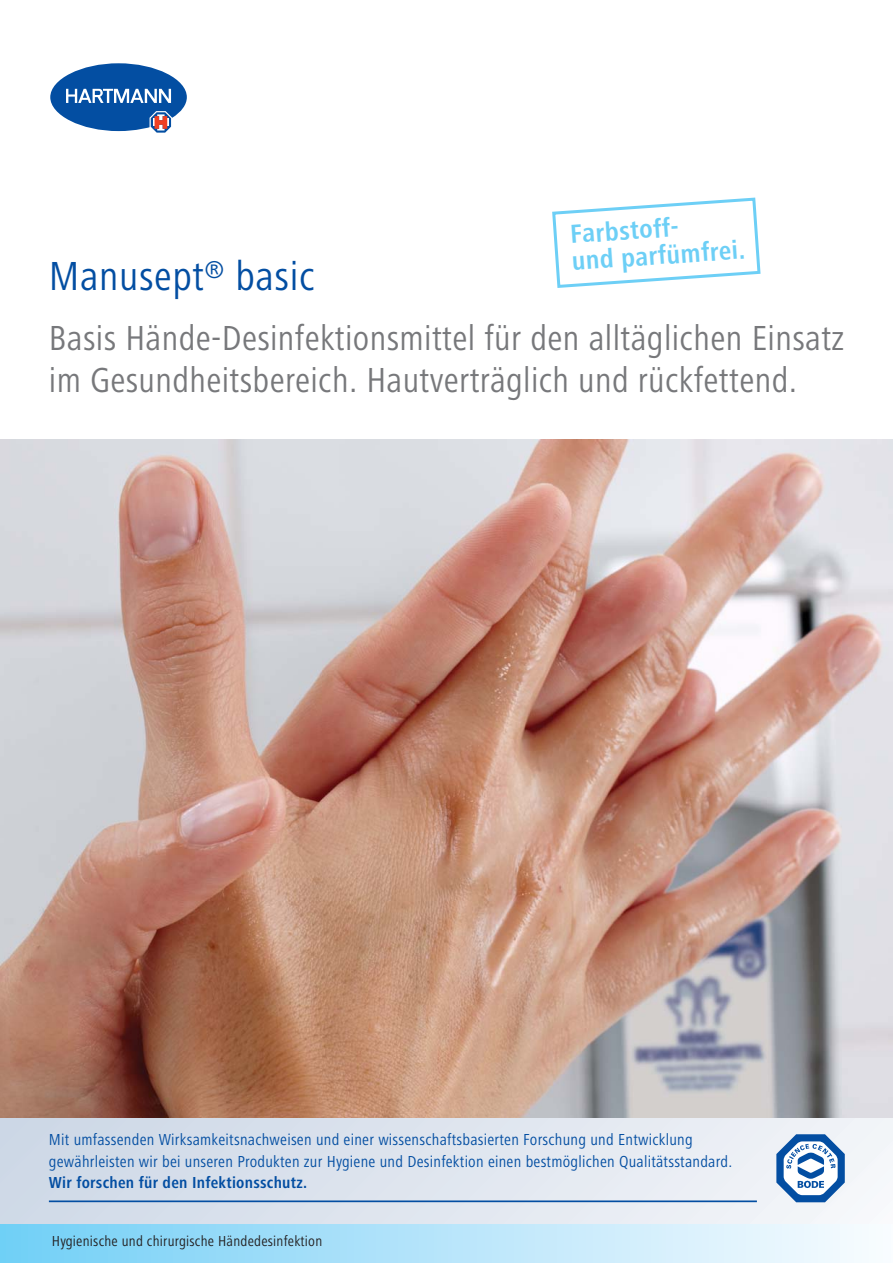
<style>
.page{position:relative;width:893px;height:1263px;background:#fff}
.page>*{position:absolute;margin:0;border:0;box-sizing:border-box;transform-origin:0 0}
.t1{font:42px "Hartmann";letter-spacing:.015em;color:#034ea2}
.t2{font:36px/42px "Hartmann";letter-spacing:.01em;color:#77787b}
.t3{font:700 27px/27px "Hartmann";color:#6dcff6}
.t4{font:16.5px/21.3px "Hartmann Regular+YHJDZU";letter-spacing:.015em;color:#034ea2}
.t5{font:16.5px "Hartmann Bold+HYEFVI";letter-spacing:.015em;color:#034ea2}
.t6{font:15px "Hartmann";letter-spacing:.015em;color:#231f20}
</style>
<div class="page">
<div style="left:0;top:1117px;width:893px;height:146px;background:linear-gradient(to right,#cdd7e6,#f4f5f9)"></div>
<hr style="left:49px;top:1200px;width:708px;height:2px;background:#034ea2">
<svg style="left:777px;top:1134px;width:68px;height:68px"></svg>
<img style="left:0;top:440px;width:893px;height:678px">
<svg style="left:50px;top:63px;width:137px;height:70px"></svg>
<svg style="left:552px;top:197px;width:209px;height:91px"></svg>
<div style="left:0;top:1225px;width:893px;height:38px;background:linear-gradient(to right,#73cff6,#fbfcff)"></div>
<h3 class="t3" style="left:569px;top:223px;width:175px;rotate:-4deg">Farbstoff-<br>und parfümfrei.</h3>
<h1 class="t1" style="left:49px;top:260px;width:267px">Manusept<sup>®</sup> basic</h1>
<h2 class="t2" style="left:49px;top:320px;width:797px">Basis Hände-Desinfektionsmittel für den alltäglichen Einsatz im Gesundheitsbereich. Hautverträglich und rückfettend.</h2>
<p class="t4" style="left:49px;top:1131px;width:685px">Mit umfassenden Wirksamkeitsnachweisen und einer wissenschaftsbasierten Forschung und Entwicklung gewährleisten wir bei unseren Produkten zur Hygiene und Desinfektion einen bestmöglichen Qualitätsstandard.</p>
<p class="t5" style="left:49px;top:1172px;width:260px">Wir forschen für den Infektionsschutz.</p>
<p class="t6" style="left:52px;top:1235px;width:272px">Hygienische und chirurgische Händedesinfektion</p>
</div>
